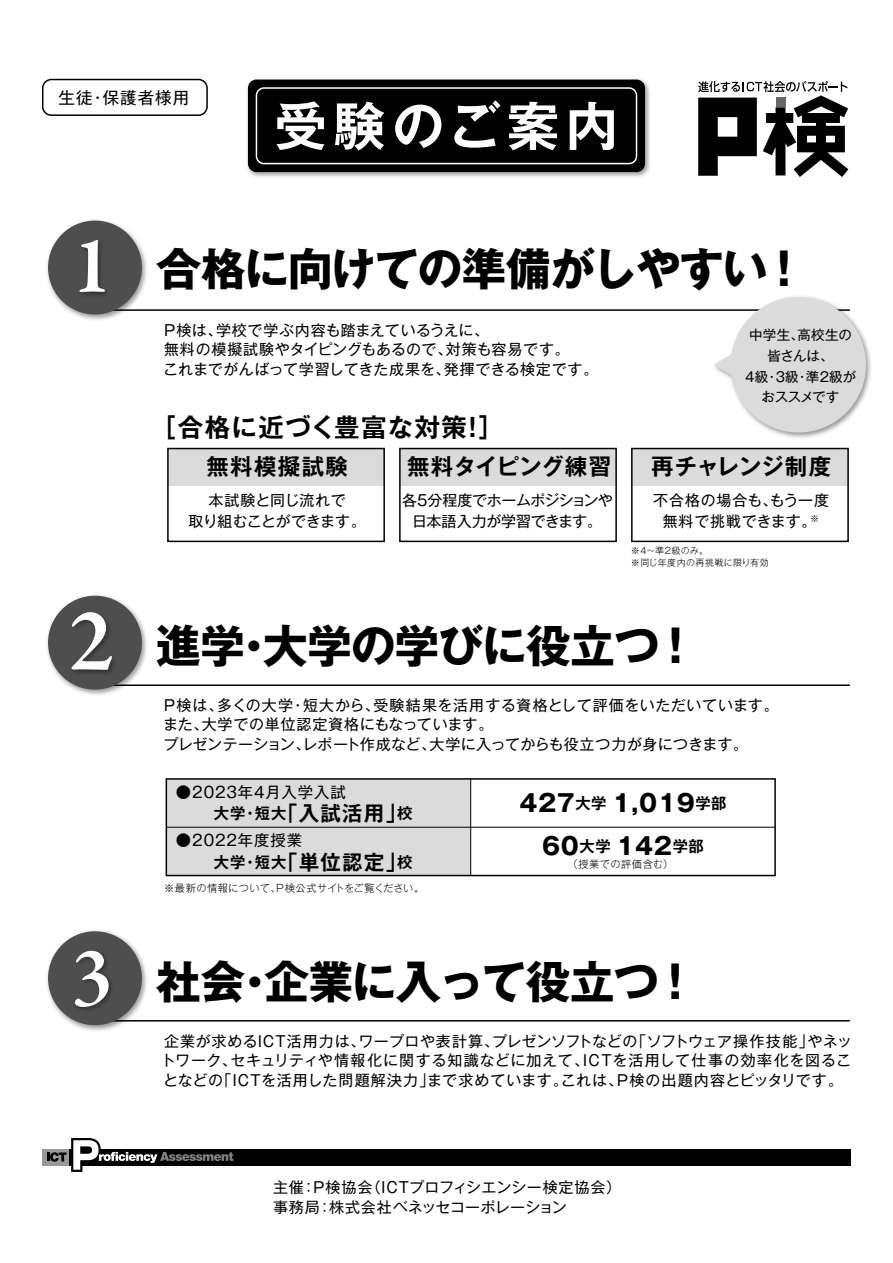
<style>
.page{position:relative;width:893px;height:1263px;background:#fff}
.page>*{position:absolute;margin:0;border:0;box-sizing:border-box;transform-origin:0 0}
.t1{font:600 91.5px "Garamond Premr Pro";color:#fff}
.t2{font:600 82.35px "Garamond Premr Pro";color:#fff}
.t3{font:700 52.5px "Gothic MB101 Pro De";letter-spacing:.12em;color:#fff}
.t4{font:700 45px "Gothic MB101 Pro";letter-spacing:-.025em;color:#000}
.t5{font:700 25.5px "Gothic MB101 Pro De";letter-spacing:.05em;color:#000}
.t6{font:700 23.85px "Gothic MB101 Pro";letter-spacing:.025em;color:#000}
.t7{font:700 22.5px "Gothic MB101 Pro De";color:#000}
.t8{font:700 22.5px "Gothic MB101 Pro De";letter-spacing:.05em;color:#000}
.t9{font:700 20.4px "Gothic MB101 Pro De";letter-spacing:.06em;color:#000}
.t10{font:16.5px "Gothic MB101 Pro";letter-spacing:.06em;color:#000}
.t11{font:700 15.3px "Gothic MB101 Pro De";letter-spacing:.045em;color:#000}
.t12{font:15.3px "Gothic MB101 Pro";letter-spacing:.06em;color:#000}
.t13{font:15px/19.5px "Gothic MB101 Pro";letter-spacing:.025em;color:#000}
.t14{font:15px/19.5px "Gothic MB101 Pro";letter-spacing:.045em;color:#000}
.t15{font:15px "Gothic MB101 Pro";letter-spacing:.05em;color:#000}
.t16{font:15px "Gothic MB101 Pro";letter-spacing:.005em;color:#000}
.t17{font:15px/21px "Gothic MB101 Pro";letter-spacing:-.02em;color:#000;text-align:center}
.t18{font:15px/21px "Gothic MB101 Pro";letter-spacing:-.005em;color:#000;text-align:center}
.t19{font:15px "Gothic MB101 Pro";letter-spacing:-.015em;color:#000}
.t20{font:15px "Gothic MB101 Pro";letter-spacing:.09em;color:#000}
.t21{font:15px "Gothic MB101 Pro";letter-spacing:.08em;color:#000}
.t22{font:15px "Gothic MB101 Pro";letter-spacing:-.03em;color:#000}
.t23{font:15px "Gothic MB101 Pro";letter-spacing:.06em;color:#000}
.t24{font:15px "Gothic MB101 Pro";letter-spacing:.055em;color:#000}
.t25{font:13.5px "Gothic MB101 Pro";letter-spacing:.005em;color:#000}
.t26{font:13.5px/20.7px "Gothic MB101 Pro";letter-spacing:-.045em;color:#000}
.t27{font:300 10.2px "Gothic MB101 Pro";letter-spacing:.035em;color:#000}
.t28{font:300 10.2px "Gothic MB101 Pro";letter-spacing:-.015em;color:#000}
.t29{font:300 9px/12px "Gothic MB101 Pro";letter-spacing:.04em;color:#000}
.t30{font:9px "Gothic MB101 Pro";color:#000}
.s1{font-size:15px}
.s2{font-size:20.4px}
</style>
<div class="page">
<div style="left:69px;top:1149px;width:782px;height:16px;background:#000"></div>
<div style="left:42px;top:1149px;width:27px;height:16px;background:#999"></div>
<svg style="left:47px;top:1138px;width:186px;height:34px"></svg>
<svg style="left:698px;top:81px;width:150px;height:96px"></svg>
<div style="left:42px;top:79px;width:166px;height:37px;border:2px solid #000;border-radius:9px"></div>
<img style="left:247px;top:79px;width:403px;height:98px">
<div style="left:248px;top:80px;width:397px;height:92px;background:#000;border-radius:9px"></div>
<div style="left:256px;top:87px;width:381px;height:77px;border:2px solid #fff;border-radius:8px"></div>
<hr style="left:107px;top:1020px;width:743px;height:1px;background:#000">
<div style="left:166px;top:779px;width:305px;height:96px;background:#dbdbdb"></div>
<hr style="left:107px;top:684px;width:743px;height:2px;background:#000">
<div style="left:166px;top:778px;width:610px;height:98px;border:2px solid #000"></div>
<hr style="left:166px;top:827px;width:609px;height:1px;background:#000">
<hr style="left:470px;top:779px;width:1px;height:96px;background:#000">
<div style="left:168px;top:448px;width:216px;height:38px;background:#dbdbdb"></div>
<hr style="left:107px;top:309px;width:743px;height:2px;background:#000">
<div style="left:167px;top:448px;width:218px;height:94px;border:2px solid #000"></div>
<img style="left:709px;top:296px;width:162px;height:142px">
<div style="left:731px;top:297px;width:135px;height:135px;background:#dbdbdb;border-radius:50%"></div>
<svg style="left:714px;top:353px;width:18px;height:23px"></svg>
<div style="left:400px;top:448px;width:216px;height:38px;background:#dbdbdb"></div>
<div style="left:399px;top:448px;width:218px;height:94px;border:2px solid #000"></div>
<div style="left:632px;top:448px;width:216px;height:38px;background:#dbdbdb"></div>
<div style="left:631px;top:448px;width:218px;height:94px;border:2px solid #000"></div>
<img style="left:47px;top:937px;width:104px;height:88px">
<div style="left:48px;top:931px;width:94px;height:94px;background:#4e4e4e;border-radius:50%"></div>
<img style="left:67px;top:930px;width:54px;height:101px">
<img style="left:47px;top:602px;width:104px;height:86px">
<div style="left:48px;top:596px;width:94px;height:94px;background:#4e4e4e;border-radius:50%"></div>
<img style="left:65px;top:595px;width:58px;height:100px">
<img style="left:47px;top:226px;width:104px;height:88px">
<div style="left:48px;top:221px;width:94px;height:93px;background:#4e4e4e;border-radius:50%"></div>
<img style="left:67px;top:220px;width:54px;height:100px">
<p class="t10" style="left:103px;top:84px;width:88px">保護者様用</p>
<p class="t10" style="left:59px;top:84px;width:35px">生徒</p>
<p class="t10" style="left:89px;top:84px;width:18px">・</p>
<h3 class="t3" style="left:274px;top:82px;width:345px">受験のご案内</h3>
<h2 class="t2" style="left:71px;top:216px;width:42px">1</h2>
<h1 class="t1" style="left:69px;top:585px;width:47px">2</h1>
<h2 class="t2" style="left:71px;top:927px;width:42px">3</h2>
<h3 class="t4" style="left:156px;top:232px;width:652px">合格に向けての準備がしやすい!</h3>
<p class="t13" style="left:216px;top:318px;width:275px">学校で学ぶ内容も踏まえているうえに、</p>
<p class="t13" style="left:164px;top:318px;width:60px">P検は、</p>
<p class="t25" style="left:749px;top:324px;width:56px">中学生、</p>
<p class="t25" style="left:767px;top:345px;width:68px">皆さんは、</p>
<p class="t25" style="left:806px;top:365px;width:52px">準2級が</p>
<p class="t25" style="left:797px;top:324px;width:56px">高校生の</p>
<p class="t13" style="left:444px;top:338px;width:156px;text-indent:-280px">無料の模擬試験やタイピングもあるので、<br>発揮できる検定です。</p>
<p class="t15" style="left:446px;top:337px;width:126px">対策も容易です。</p>
<p class="t16" style="left:163px;top:357px;width:289px">これまでがんばって学習してきた成果を、</p>
<p class="t26" style="left:762px;top:364px;width:79px;text-indent:-19px">４級<br>おススメです</p>
<p class="t25" style="left:776px;top:365px;width:25px">3級</p>
<p class="t25" style="left:765px;top:365px;width:15px">・</p>
<p class="t25" style="left:796px;top:365px;width:15px">・</p>
<h3 class="t5" style="left:151px;top:406px;width:354px">［合格に近づく豊富な対策 [</h3>
<h3 class="t5" style="left:460px;top:406px;width:27px">!</h3>
<h3 class="t8" style="left:206px;top:448px;width:143px">無料模擬試験</h3>
<p class="t18" style="left:188px;top:488px;width:179px">本試験と同じ流れで<br>取り組むことができます。</p>
<h3 class="t7" style="left:407px;top:448px;width:206px">無料タイピング練習</h3>
<p class="t17" style="left:402px;top:488px;width:212px">各5分程度でホームポジションや日本語入力が学習できます。</p>
<h3 class="t7" style="left:651px;top:448px;width:182px">再チャレンジ制度</h3>
<p class="t13" style="left:770px;top:488px;width:61px">もう一度</p>
<p class="t24" style="left:653px;top:488px;width:126px">不合格の場合も、</p>
<p class="t14" style="left:663px;top:509px;width:140px">無料で挑戦できます</p>
<p class="t30" style="left:802px;top:511px;width:19px">※<span class="s1">。</span></p>
<p class="t29" style="left:631px;top:543px;width:140px">※4～準2級のみ。<br>※同じ年度内の再挑戦に限り有効</p>
<h3 class="t4" style="left:156px;top:609px;width:544px">進学大学の学びに役立つ!</h3>
<h3 class="t4" style="left:231px;top:609px;width:46px">・</h3>
<p class="t13" style="left:217px;top:693px;width:77px">多くの大学</p>
<p class="t14" style="left:202px;top:693px;width:293px;text-indent:-39px">Ｐ検は、<br>大学での単位認定資格にもなっています。</p>
<p class="t14" style="left:373px;top:693px;width:407px">受験結果を活用する資格として評価をいただいています。</p>
<p class="t13" style="left:303px;top:693px;width:78px">短大から、</p>
<p class="t13" style="left:291px;top:693px;width:16px">・</p>
<p class="t13" style="left:163px;top:713px;width:47px">また、</p>
<p class="t19" style="left:163px;top:732px;width:149px">プレゼンテーション、</p>
<p class="t12" style="left:176px;top:779px;width:171px">●2023年4月入学入試</p>
<p class="t13" style="left:302px;top:732px;width:135px">レポート作成など、</p>
<p class="t13" style="left:429px;top:732px;width:320px">大学に入ってからも役立つ力が身につきます。</p>
<h3 class="t6" style="left:519px;top:783px;width:57px">427</h3>
<h3 class="t6" style="left:612px;top:783px;width:84px">1,019</h3>
<p class="t11" style="left:576px;top:790px;width:33px">大学</p>
<p class="t11" style="left:695px;top:790px;width:33px">学部</p>
<h3 class="t9" style="left:277px;top:796px;width:109px">「入試活用</h3>
<p class="t11" style="left:386px;top:801px;width:28px">校<span class="s2">」</span></p>
<p class="t11" style="left:214px;top:801px;width:33px">大学</p>
<p class="t12" style="left:176px;top:827px;width:128px">●2022年度授業</p>
<p class="t11" style="left:673px;top:834px;width:33px">学部</p>
<p class="t11" style="left:255px;top:801px;width:33px">短大</p>
<p class="t11" style="left:243px;top:801px;width:17px">・</p>
<h3 class="t6" style="left:542px;top:826px;width:38px">60</h3>
<h3 class="t6" style="left:616px;top:826px;width:57px">142</h3>
<p class="t11" style="left:580px;top:834px;width:33px">大学</p>
<h3 class="t9" style="left:277px;top:845px;width:109px">「単位認定</h3>
<p class="t11" style="left:386px;top:849px;width:28px">校<span class="s2">」</span></p>
<p class="t11" style="left:214px;top:849px;width:33px">大学</p>
<p class="t27" style="left:568px;top:855px;width:107px">（授業での評価含む(</p>
<p class="t28" style="left:276px;top:880px;width:149px">P検公式サイトをご覧ください。</p>
<p class="t11" style="left:255px;top:849px;width:33px">短大</p>
<p class="t11" style="left:243px;top:849px;width:17px">・</p>
<p class="t27" style="left:164px;top:880px;width:118px">※最新の情報について、</p>
<h3 class="t4" style="left:156px;top:945px;width:543px">社会企業に入って役立つ!</h3>
<h3 class="t4" style="left:232px;top:945px;width:46px">・</h3>
<p class="t13" style="left:358px;top:1029px;width:142px">ワープロや表計算、</p>
<p class="t19" style="left:492px;top:1028px;width:147px">プレゼンソフトなどの</p>
<p class="t22" style="left:631px;top:1028px;width:184px">「ソフトウェア操作技能」</p>
<p class="t15" style="left:164px;top:1028px;width:203px">企業が求めるＩＣＴ活用力は、</p>
<p class="t13" style="left:807px;top:1029px;width:46px">やネッ</p>
<p class="t15" style="left:231px;top:1048px;width:360px">セキュリティや情報化に関する知識などに加えて、</p>
<p class="t20" style="left:583px;top:1048px;width:269px">ICTを活用して仕事の効率化を図るこ</p>
<p class="t13" style="left:161px;top:1048px;width:78px">トワーク、</p>
<p class="t13" style="left:163px;top:1068px;width:61px">となどの</p>
<p class="t21" style="left:217px;top:1067px;width:219px">「ICTを活用した問題解決力」</p>
<p class="t13" style="left:615px;top:1068px;width:230px">Ｐ検の出題内容とピッタリです。</p>
<p class="t23" style="left:427px;top:1067px;width:142px">まで求めています。</p>
<p class="t13" style="left:561px;top:1068px;width:64px">これは、</p>
<p class="t14" style="left:366px;top:1176px;width:257px">（ICTプロフィシエンシー検定協会(</p>
<p class="t13" style="left:311px;top:1176px;width:62px">Ｐ検協会</p>
<p class="t13" style="left:273px;top:1176px;width:32px">主催</p>
<p class="t13" style="left:301px;top:1176px;width:16px">：</p>
<p class="t13" style="left:273px;top:1195px;width:48px">事務局</p>
<p class="t16" style="left:329px;top:1195px;width:239px">株式会社ベネッセコーポレーション</p>
<p class="t13" style="left:317px;top:1195px;width:16px">：</p>
</div>
